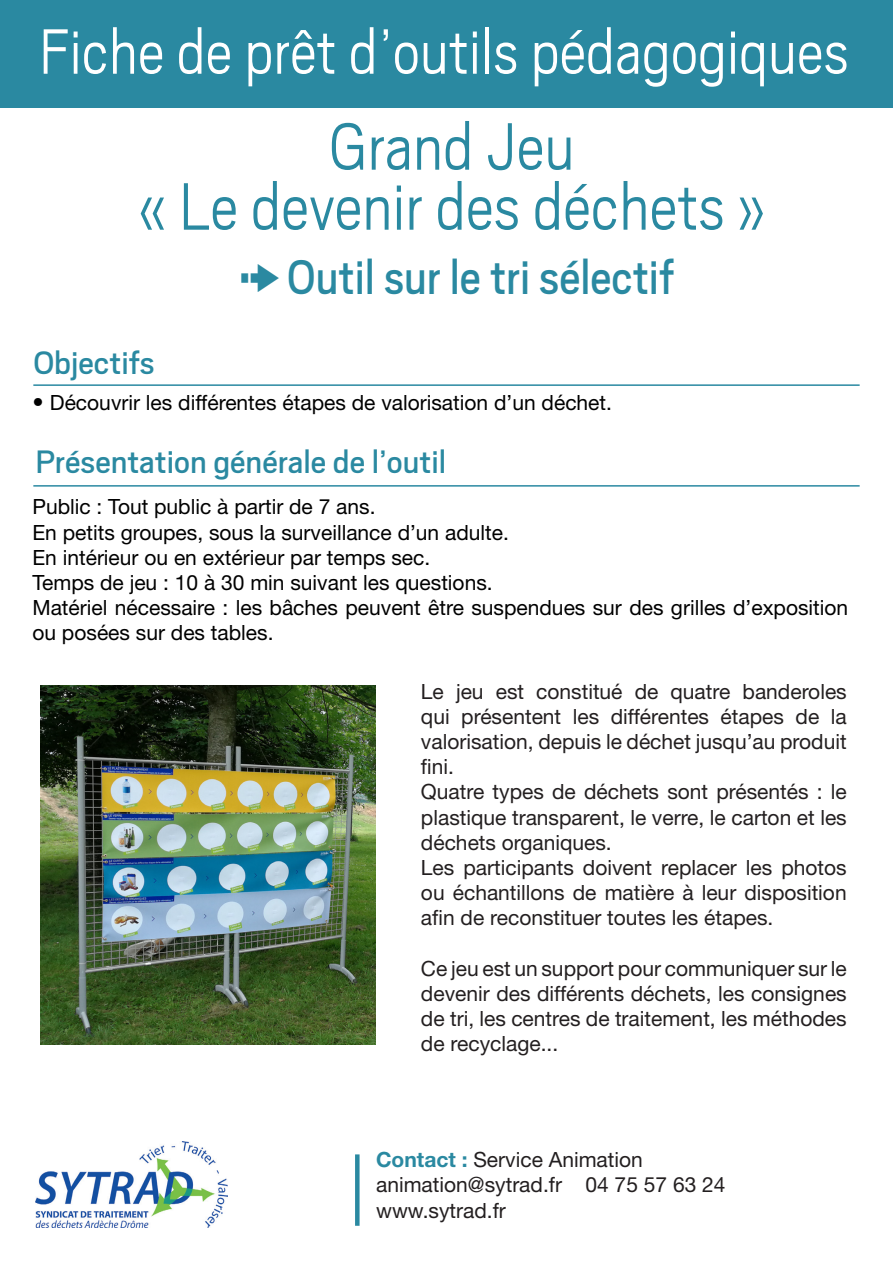
<style>
.page{position:relative;width:893px;height:1263px;background:#fff}
.page>*{position:absolute;margin:0;border:0;box-sizing:border-box;transform-origin:0 0}
.t1{font:300 74.25px "Scout";color:#2a89a1;scale:.91 1}
.t2{font:300 70.95px "Scout";color:#fff;scale:.91 1}
.t3{font:54px "Scout";color:#2a89a1;scale:.91 1}
.t4{font:48px "Arrow 7";color:#2a89a1}
.t5{font:36px "Scout";color:#2a89a1}
.t6{font:21px/25.2px "Helvetica Neue LT Std";color:#231f20;text-align:justify}
.t7{font:21px/25.2px "Helvetica Neue LT Std";color:#000}
.s1{font-size:22.5px}
.s2{font-weight:700;color:#2a89a1}
</style>
<div class="page">
<div style="left:0;top:0;width:893px;height:108px;background:#2a89a1"></div>
<img style="left:35px;top:1141px;width:192px;height:86px">
<div style="left:355px;top:1154px;width:5px;height:72px;background:#2a89a1"></div>
<hr style="left:33px;top:384px;width:827px;height:2px;background:#2a89a1">
<hr style="left:33px;top:485px;width:827px;height:2px;background:#2a89a1">
<img style="left:40px;top:686px;width:335px;height:358px">
<p class="t2" style="left:39px;top:6px;width:891px">Fiche de prêt d’outils pédagogiques</p>
<p class="t1" style="left:329px;top:98px;width:271px">Grand Jeu</p>
<p class="t1" style="left:139px;top:158px;width:690px">« Le devenir des déchets »</p>
<p class="t3" style="left:287px;top:242px;width:427px">Outil sur le tri sélectif</p>
<p class="t4" style="left:286px;top:264px;width:34px;rotate:90deg">m</p>
<p class="t5" style="left:33px;top:340px;width:123px">Objectifs</p>
<p class="t7" style="left:32px;top:390px;width:581px"><span class="s1">•</span> Découvrir les différentes étapes de valorisation d’un déchet.</p>
<p class="t5" style="left:35px;top:438px;width:412px">Présentation générale de l’outil</p>
<p class="t7" style="left:32px;top:494px;width:345px">Public : Tout public à partir de 7 ans.</p>
<p class="t7" style="left:32px;top:519px;width:478px">En petits groupes, sous la surveillance d’un adulte.</p>
<p class="t7" style="left:32px;top:544px;width:399px">En intérieur ou en extérieur par temps sec.</p>
<p class="t7" style="left:32px;top:570px;width:462px">Temps de jeu : 10 à 30 min suivant les questions.</p>
<p class="t7" style="left:32px;top:595px;width:817px">Matériel nécessaire : les bâches peuvent être suspendues sur des grilles d’exposition ou posées sur des tables.</p>
<p class="t6" style="left:421px;top:678px;width:427px">Le jeu est constitué de quatre banderoles qui présentent les différentes étapes de la valorisation, depuis le déchet jusqu’au produit fini.</p>
<p class="t6" style="left:421px;top:779px;width:427px">Quatre types de déchets sont présentés : le plastique transparent, le verre, le carton et les déchets organiques.</p>
<p class="t6" style="left:421px;top:855px;width:427px">Les participants doivent replacer les photos ou échantillons de matière à leur disposition afin de reconstituer toutes les étapes.</p>
<p class="t6" style="left:421px;top:955px;width:427px">Ce jeu est un support pour communiquer sur le devenir des différents déchets, les consignes de tri, les centres de traitement, les méthodes de recyclage...</p>
<p class="t6" style="left:376px;top:1147px;width:268px"><span class="s2">Contact :</span> Service Animation</p>
<p class="t6" style="left:376px;top:1172px;width:351px">animation@sytrad.fr 04 75 57 63 24</p>
<p class="t6" style="left:376px;top:1197px;width:131px">www.sytrad.fr</p>
</div>
